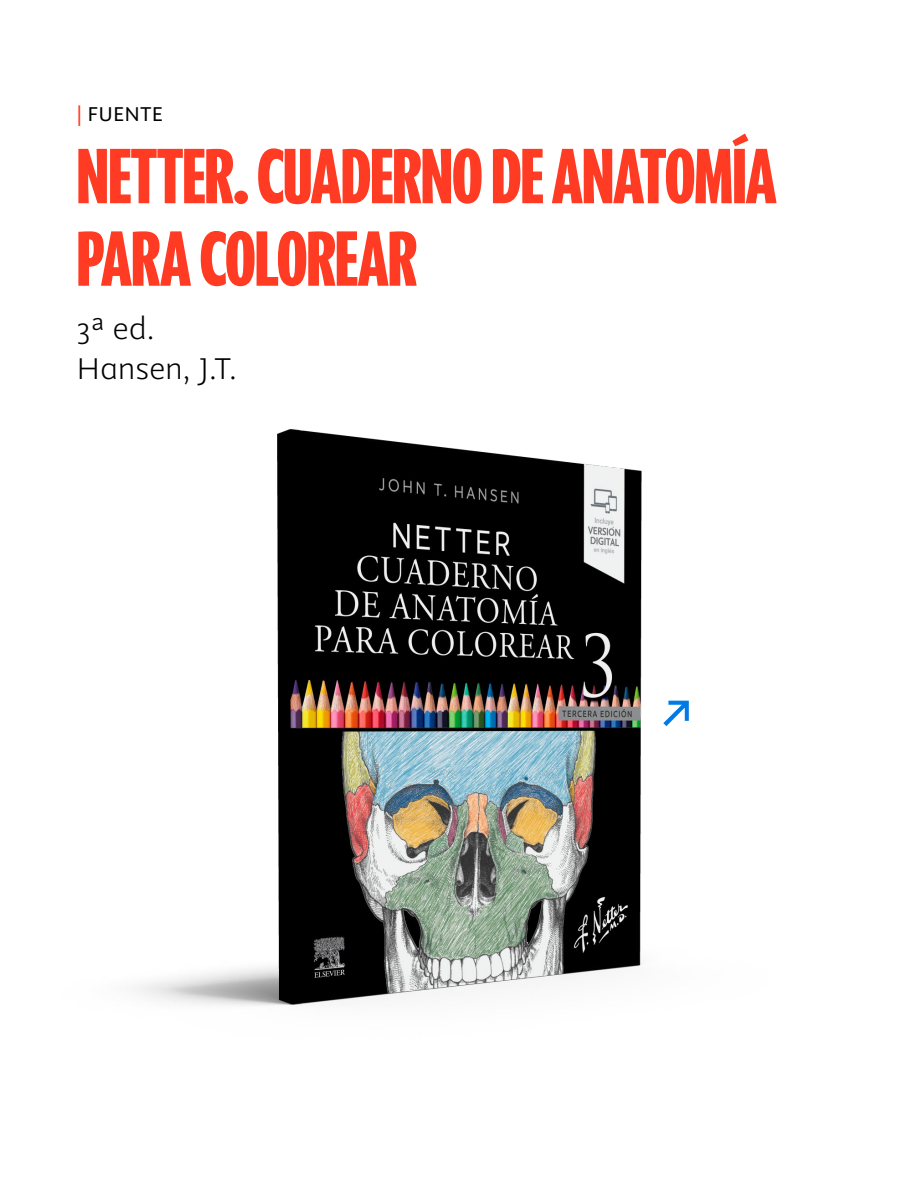
<style>
.page{position:relative;width:918px;height:1188px;background:#fff}
.page>*{position:absolute;margin:0;border:0;box-sizing:border-box;transform-origin:0 0}
.t1{font:700 condensed 90px/82.5px "Elsevier Display";letter-spacing:-.01em;color:#ff3b23}
.t2{font:300 33.75px/40.5px "Elsevier Sans";letter-spacing:-.01em;color:#000}
.t3{font:22.5px "Elsevier Sans";letter-spacing:.01em;color:#000}
.s1{color:#ff3b23}
</style>
<div class="page">
<img style="left:133px;top:429px;width:556px;height:577px">
<svg style="left:663px;top:701px;width:26px;height:25px"></svg>
<p class="t3" style="left:76px;top:102px;width:88px"><span class="s1">|</span> FUENTE</p>
<p class="t1" style="left:76px;top:136px;width:702px">NETTER. CUADERNO DE ANATOMÍA<br>PARA COLOREAR</p>
<p class="t2" style="left:76px;top:309px;width:162px">3ª ed.<br>Hansen, J.T.</p>
</div>
